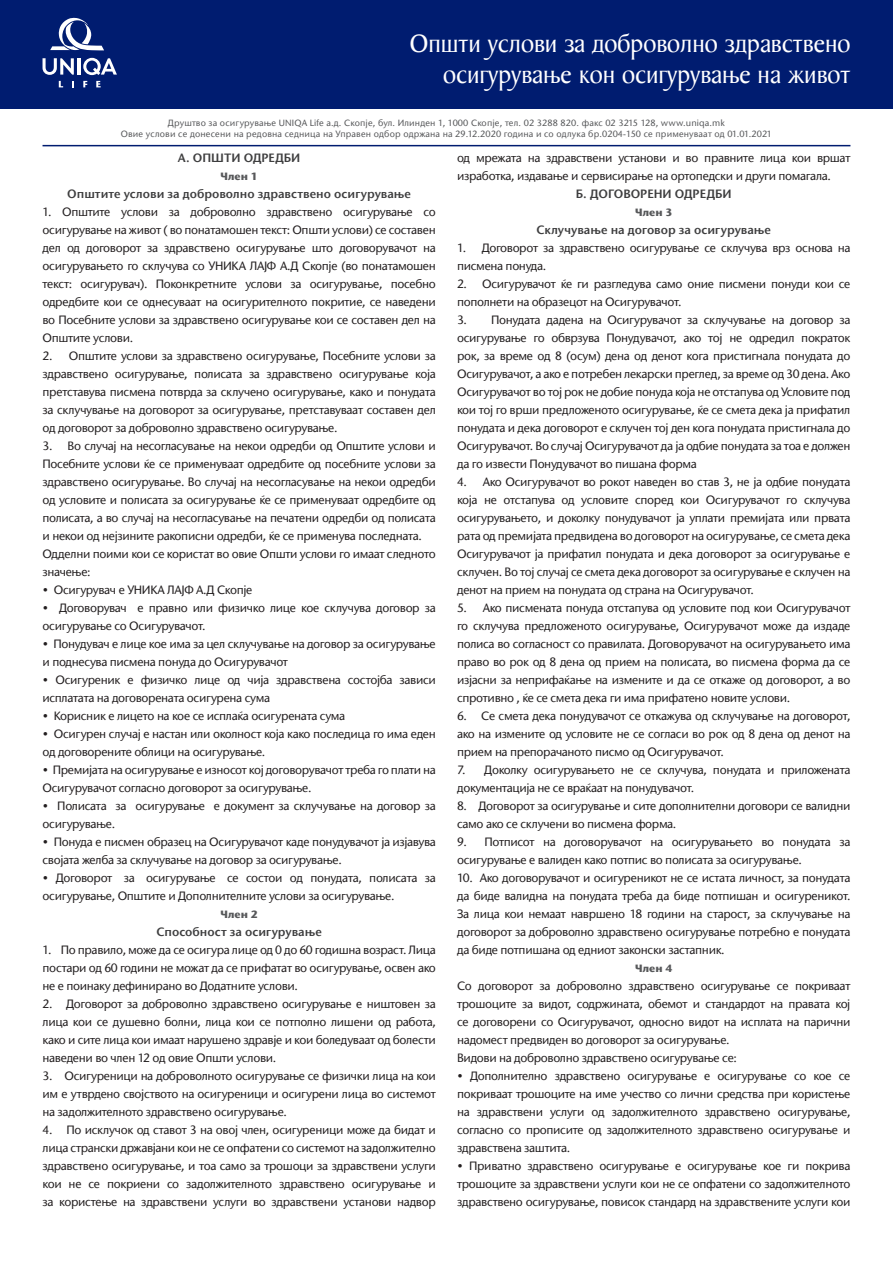
<style>
.page{position:relative;width:893px;height:1263px;background:#fff}
.page>*{position:absolute;margin:0;border:0;box-sizing:border-box;transform-origin:0 0}
.поглавје_наслов{font:27px/31.5px "Baker Signet";color:#fff;text-align:right}
.текст{font:500 12px/18px "Stone Sans ITC";letter-spacing:-.03em;color:#231f20;text-align:justify}
.член_наслов{font:600 12px "Stone Sans ITC";color:#3e3e3f}
.член{font:700 10.5px "Stone Sans ITC";color:#57585a}
.наслов_хедер{font:500 9px "Stone Sans ITC";letter-spacing:.015em;color:#57585a}
</style>
<div class="page">
<div style="left:0;top:0;width:893px;height:108px;background:#001c70"></div>
<hr style="left:77px;top:58px;width:4px;height:17px;background:#fff">
<svg style="left:83px;top:58px;width:34px;height:17px"></svg>
<svg style="left:50px;top:17px;width:54px;height:33px"></svg>
<hr style="left:43px;top:145px;width:807px;height:1px;background:#001c70">
<svg style="left:43px;top:58px;width:31px;height:17px"></svg>
<svg style="left:59px;top:81px;width:4px;height:6px"></svg>
<svg style="left:72px;top:81px;width:2px;height:6px"></svg>
<svg style="left:83px;top:81px;width:4px;height:6px"></svg>
<svg style="left:96px;top:81px;width:5px;height:6px"></svg>
<p class="поглавје_наслов" style="left:410px;top:28px;width:442px">Општи услови за доброволно здравствено осигурување кон осигурување на живот</p>
<p class="наслов_хедер" style="left:168px;top:117px;width:558px">Друштво за осигурување UNIQA Life а.д. Скопје, бул. Илинден 1, 1000 Скопје, тел. 02 3288 820. факс 02 3215 128, www.uniqa.mk</p>
<p class="наслов_хедер" style="left:121px;top:128px;width:653px">Овие услови се донесени на редовна седница на Управен одбор одржана на 29.12.2020 година и со одлука бр.0204-150 се применуваат од 01.01.2021</p>
<p class="член_наслов" style="left:178px;top:150px;width:124px">А. ОПШТИ ОДРЕДБИ</p>
<p class="член" style="left:220px;top:169px;width:39px">Член 1</p>
<p class="член_наслов" style="left:67px;top:186px;width:345px">Општите услови за доброволно здравствено осигурување</p>
<p class="текст" style="left:43px;top:203px;width:395px">1. Општите услови за доброволно здравствено осигурување со осигурување на живот ( во понатамошен текст: Општи услови) се составен дел од договорот за здравствено осигурување што договорувачот на осигурувањето го склучува со УНИКА ЛАЈФ А.Д Скопје (во понатамошен текст: осигурувач). Поконкретните услови за осигурување, посебно одредбите кои се однесуваат на осигурителното покритие, се наведени во Посебните услови за здравствено осигурување кои се составен дел на Општите услови.</p>
<p class="текст" style="left:43px;top:347px;width:395px">2. Општите услови за здравствено осигурување, Посебните услови за здравствено осигурување, полисата за здравствено осигурување која претставува писмена потврда за склучено осигурување, како и понудата за склучување на договорот за осигурување, претставуваат составен дел од договорот за доброволно здравствено осигурување.</p>
<p class="текст" style="left:43px;top:437px;width:395px">3. Во случај на несогласување на некои одредби од Општите услови и Посебните услови ќе се применуваат одредбите од посебните услови за здравствено осигурување. Во случај на несогласување на некои одредби од условите и полисата за осигурување ќе се применуваат одредбите од полисата, а во случај на несогласување на печатени одредби од полисата и некои од нејзините ракописни одредби, ќе се применува последната.</p>
<p class="текст" style="left:43px;top:545px;width:395px">Одделни поими кои се користат во овие Општи услови го имаат следното значење:</p>
<p class="текст" style="left:43px;top:581px;width:211px">• Осигурувач е УНИКА ЛАЈФ А.Д Скопје</p>
<p class="текст" style="left:43px;top:599px;width:395px">• Договорувач е правно или физичко лице кое склучува договор за осигурување со Осигурувачот.</p>
<p class="текст" style="left:43px;top:635px;width:395px">• Понудувач е лице кое има за цел склучување на договор за осигурување и поднесува писмена понуда до Осигурувачот</p>
<p class="текст" style="left:43px;top:671px;width:395px">• Осигуреник е физичко лице од чија здравствена состојба зависи исплатата на договорената осигурена сума</p>
<p class="текст" style="left:43px;top:707px;width:304px">• Корисник е лицето на кое се исплаќа осигурената сума</p>
<p class="текст" style="left:43px;top:725px;width:395px">• Осигурен случај е настан или околност која како последица го има еден од договорените облици нa осигурување.</p>
<p class="текст" style="left:43px;top:761px;width:395px">• Премијата на осигурување е износот кој договорувачот треба го плати на<br>Осигурувачот согласно договорот за осигурување.</p>
<p class="текст" style="left:43px;top:797px;width:395px">• Полисата за осигурување е документ за склучување на договор за осигурување.</p>
<p class="текст" style="left:43px;top:833px;width:395px">• Понуда е писмен образец на Осигурувачот каде понудувачот ја изјавува својата желба за склучување на договор за осигурување.</p>
<p class="текст" style="left:43px;top:869px;width:395px">• Договорот за осигурување се состои од понудата, полисата за осигурување, Општите и Дополнителните услови за осигурување.</p>
<p class="член" style="left:220px;top:907px;width:39px">Член 2</p>
<p class="член_наслов" style="left:156px;top:924px;width:167px">Способност за осигурување</p>
<p class="текст" style="left:43px;top:941px;width:395px">1. По правило, може да се осигура лице од 0 до 60 годишна возраст. Лица постари од 60 години не можат да се прифатат во осигурување, освен ако не е поинаку дефинирано во Додатните услови.</p>
<p class="текст" style="left:43px;top:995px;width:395px">2. Договорот за доброволно здравствено осигурување е ништовен за лица кои се душевно болни, лица кои се потполно лишени од работа, како и сите лица кои имаат нарушено здравје и кои боледуваат од болести наведени во член 12 од овие Општи услови.</p>
<p class="текст" style="left:43px;top:1067px;width:395px">3. Осигуреници на доброволното осигурување се физички лица на кои им е утврдено својството на осигуреници и осигурени лица во системот на задолжителното здравствено осигурување.</p>
<p class="текст" style="left:43px;top:1121px;width:395px">4. По исклучок од ставот 3 на овој член, осигуреници може да бидат и лица странски државјани кои не се опфатени со системот на задолжително здравствено осигурување, и тоа само за трошоци за здравствени услуги кои не се покриени со задолжителното здравствено осигурување и за користење на здравствени услуги во здравствени установи надвор</p>
<p class="текст" style="left:457px;top:149px;width:395px">од мрежата на здравствени установи и во правните лица кои вршат изработка, издавање и сервисирање на ортопедски и други помагала.</p>
<p class="член_наслов" style="left:576px;top:186px;width:157px">Б. ДОГОВОРЕНИ ОДРЕДБИ</p>
<p class="член" style="left:635px;top:205px;width:39px">Член 3</p>
<p class="член_наслов" style="left:536px;top:222px;width:236px">Склучување на договор за осигурување</p>
<p class="текст" style="left:457px;top:239px;width:395px">1. Договорот за здравствено осигурување се склучува врз основа на писмена понуда.</p>
<p class="текст" style="left:457px;top:275px;width:395px">2. Осигурувачот ќе ги разгледува само оние писмени понуди кои се пополнети на образецот на Осигурувачот.</p>
<p class="текст" style="left:457px;top:311px;width:395px">3. Понудата дадена на Осигурувачот за склучување на договор за осигурување го обврзува Понудувачот, ако тој не одредил пократок рок, за време од 8 (осум) дена од денот кога пристигнала понудата до Осигурувачот, а ако е потребен лекарски преглед, за време од 30 дена. Ако Осигурувачот во тој рок не добие понуда која не отстапува од Условите под кои тој го врши предложеното осигурување, ќе се смета дека ја прифатил понудата и дека договорот е склучен тој ден кога понудата пристигнала до Осигурувачот. Во случај Осигурувачот да ја одбие понудата за тоа е должен да го извести Понудувачот во пишана форма</p>
<p class="текст" style="left:457px;top:473px;width:395px">4. Ако Осигурувачот во рокот наведен во став 3, не ја одбие понудата која не отстапува од условите според кои Осигурувачот го склучува осигурувањето, и доколку понудувачот ја уплати премијата или првата рата од премијата предвидена во договорот на осигурување, се смета дека Осигурувачот ја прифатил понудата и дека договорот за осигурување е склучен. Во тој случај се смета дека договорот за осигурување е склучен на денот на прием на понудата од страна на Осигурувачот.</p>
<p class="текст" style="left:457px;top:599px;width:395px">5. Ако писмената понуда отстапува од условите под кои Осигурувачот го склучува предложеното осигурување, Осигурувачот може да издаде полиса во согласност со правилата. Договорувачот на осигурувањето има право во рок од 8 дена од прием на полисата, во писмена форма да се изјасни за неприфаќање на измените и да се откаже од договорот, а во спротивно , ќе се смета дека ги има прифатено новите услови.</p>
<p class="текст" style="left:457px;top:707px;width:395px">6. Се смета дека понудувачот се откажува од склучување на договорот, ако на измените од условите не се согласи во рок од 8 дена од денот на прием на препорачаното писмо од Осигурувачот.</p>
<p class="текст" style="left:457px;top:761px;width:395px">7. Доколку осигурувањето не се склучува, понудата и приложената документација не се враќаат на понудувачот.</p>
<p class="текст" style="left:457px;top:797px;width:395px">8. Договорот за осигурување и сите дополнителни договори се валидни само ако се склучени во писмена форма.</p>
<p class="текст" style="left:457px;top:833px;width:395px">9. Потписот на договорувачот на осигурувањето во понудата за осигурување е валиден како потпис во полисата за осигурување.</p>
<p class="текст" style="left:457px;top:869px;width:395px">10. Ако договорувачот и осигуреникот не се истата личност, за понудата да биде валидна на понудата треба да биде потпишан и осигуреникот.<br>За лица кои немаат навршено 18 години на старост, за склучување на договорот за доброволно здравствено осигурување потребно е понудата да биде потпишана од едниот законски застапник.</p>
<p class="член" style="left:635px;top:961px;width:39px">Член 4</p>
<p class="текст" style="left:457px;top:977px;width:395px">Со договорот за доброволно здравствено осигурување се покриваат трошоците за видот, содржината, обемот и стандардот на правата кој се договорени со Осигурувачот, односно видот на исплата на парични надомест предвиден во договорот за осигурување.</p>
<p class="текст" style="left:457px;top:1049px;width:281px">Видови на доброволно здравствено осигурување се:</p>
<p class="текст" style="left:457px;top:1067px;width:395px">• Дополнително здравствено осигурување е осигурување со кое се покриваат трошоците на име учество со лични средства при користење на здравствени услуги од задолжителното здравствено осигурување, согласно со прописите од задолжителното здравствено осигурување и здравствена заштита.</p>
<p class="текст" style="left:457px;top:1157px;width:395px">• Приватно здравствено осигурување е осигурување кое ги покрива трошоците за здравствени услуги кои не се опфатени со задолжителното здравствено осигурување, повисок стандард на здравствените услуги кои</p>
</div>
